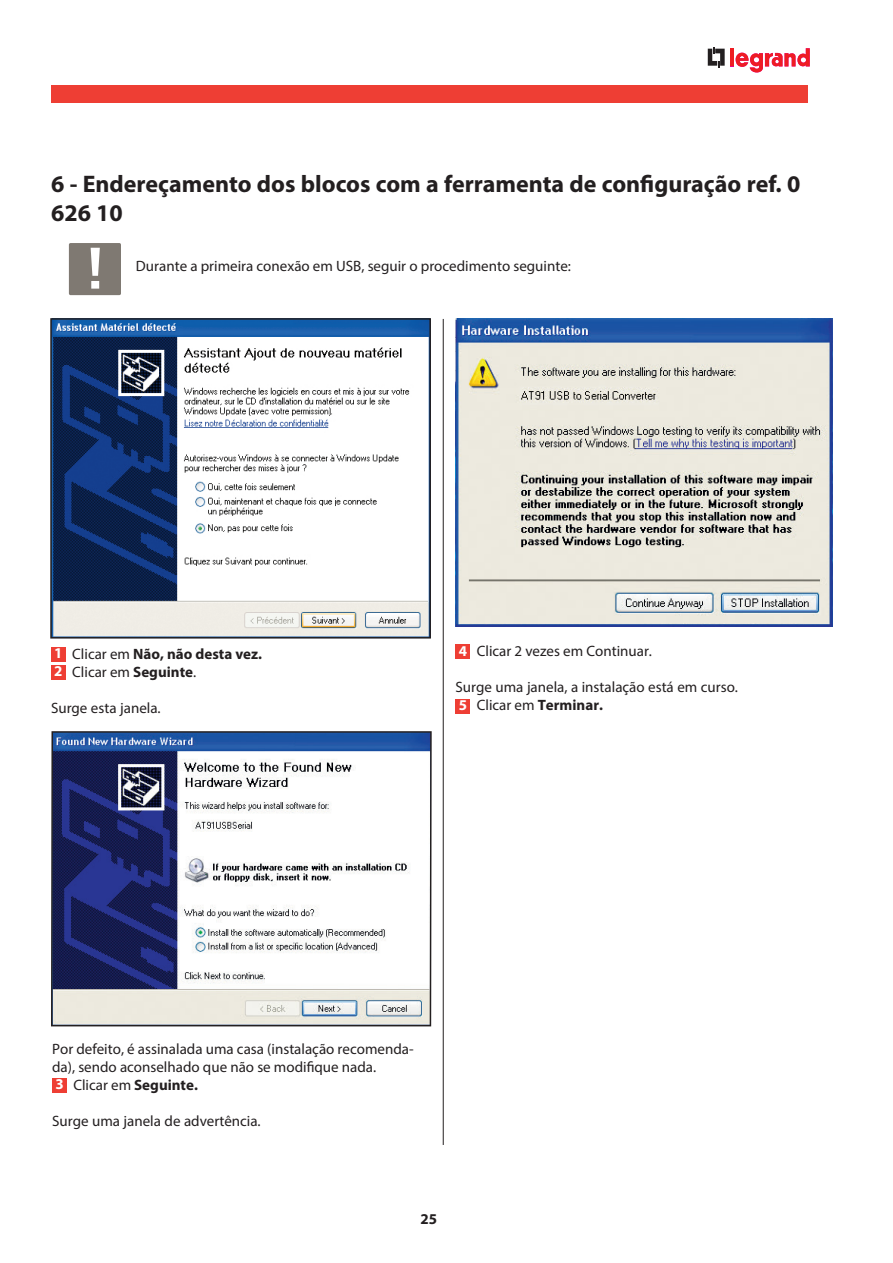
<style>
.page{position:relative;width:893px;height:1263px;background:#fff}
.page>*{position:absolute;margin:0;border:0;box-sizing:border-box;transform-origin:0 0}
.Sous-titre{font:700 24px/28.8px "Myriad Pro";color:#231f20}
.Normal_e{font:15px/18px "Myriad Pro";color:#231f20}
.t1{font:700 15px "Myriad Pro";color:#231f20}
.t2{font:700 15px "Myriad Pro";color:#fff}
.s1{font-weight:400}
.s2{font-weight:700}
</style>
<div class="page">
<div style="left:51px;top:85px;width:757px;height:17px;background:#ee3e34"></div>
<svg style="left:708px;top:47px;width:17px;height:20px"></svg>
<hr style="left:730px;top:48px;width:4px;height:19px;background:#ed028c">
<hr style="left:730px;top:48px;width:4px;height:18px;background:#ee1d23">
<svg style="left:735px;top:48px;width:75px;height:25px"></svg>
<div style="left:69px;top:243px;width:52px;height:52px;background:#7f7972;border-radius:2px"></div>
<svg style="left:91px;top:248px;width:9px;height:41px"></svg>
<img style="left:53px;top:321px;width:375px;height:314px">
<div style="left:50px;top:318px;width:381px;height:320px;border:2px solid #231f20"></div>
<div style="left:51px;top:647px;width:15px;height:14px;background:#ee3e34"></div>
<div style="left:51px;top:665px;width:15px;height:14px;background:#ee3e34"></div>
<div style="left:52px;top:1078px;width:15px;height:15px;background:#ee3e34"></div>
<div style="left:455px;top:644px;width:15px;height:15px;background:#ee3e34"></div>
<div style="left:455px;top:698px;width:15px;height:15px;background:#ee3e34"></div>
<hr style="left:443px;top:319px;width:1px;height:826px;background:#231f20">
<img style="left:455px;top:319px;width:377px;height:307px">
<svg style="left:51px;top:731px;width:381px;height:296px"></svg>
<p class="Sous-titre" style="left:51px;top:169px;width:751px">6 - Endereçamento dos blocos com a ferramenta de configuração ref. 0<br>626 10</p>
<p class="Normal_e" style="left:136px;top:257px;width:436px">Durante a primeira conexão em USB, seguir o procedimento seguinte:</p>
<p class="t2" style="left:54px;top:643px;width:10px">1</p>
<p class="t1" style="left:72px;top:644px;width:191px"><span class="s1">Clicar em</span> Não, não desta vez.</p>
<p class="t2" style="left:54px;top:661px;width:10px">2</p>
<p class="Normal_e" style="left:72px;top:662px;width:125px">Clicar em <span class="s2">Seguinte</span>.</p>
<p class="Normal_e" style="left:51px;top:698px;width:111px">Surge esta janela.</p>
<p class="t2" style="left:459px;top:641px;width:10px">4</p>
<p class="Normal_e" style="left:477px;top:642px;width:177px">Clicar 2 vezes em Continuar.</p>
<p class="Normal_e" style="left:455px;top:678px;width:284px">Surge uma janela, a instalação está em curso.</p>
<p class="t2" style="left:459px;top:695px;width:10px">5</p>
<p class="t1" style="left:477px;top:696px;width:128px"><span class="s1">Clicar em</span> Terminar.</p>
<p class="Normal_e" style="left:52px;top:1039px;width:363px">Por defeito, é assinalada uma casa (instalação recomenda&shy;da), sendo aconselhado que não se modifique nada.</p>
<p class="t2" style="left:55px;top:1074px;width:10px">3</p>
<p class="t1" style="left:73px;top:1075px;width:126px"><span class="s1">Clicar em</span> Seguinte.</p>
<p class="Normal_e" style="left:52px;top:1111px;width:210px">Surge uma janela de advertência.</p>
<p class="t1" style="left:420px;top:1209px;width:18px">25</p>
</div>
